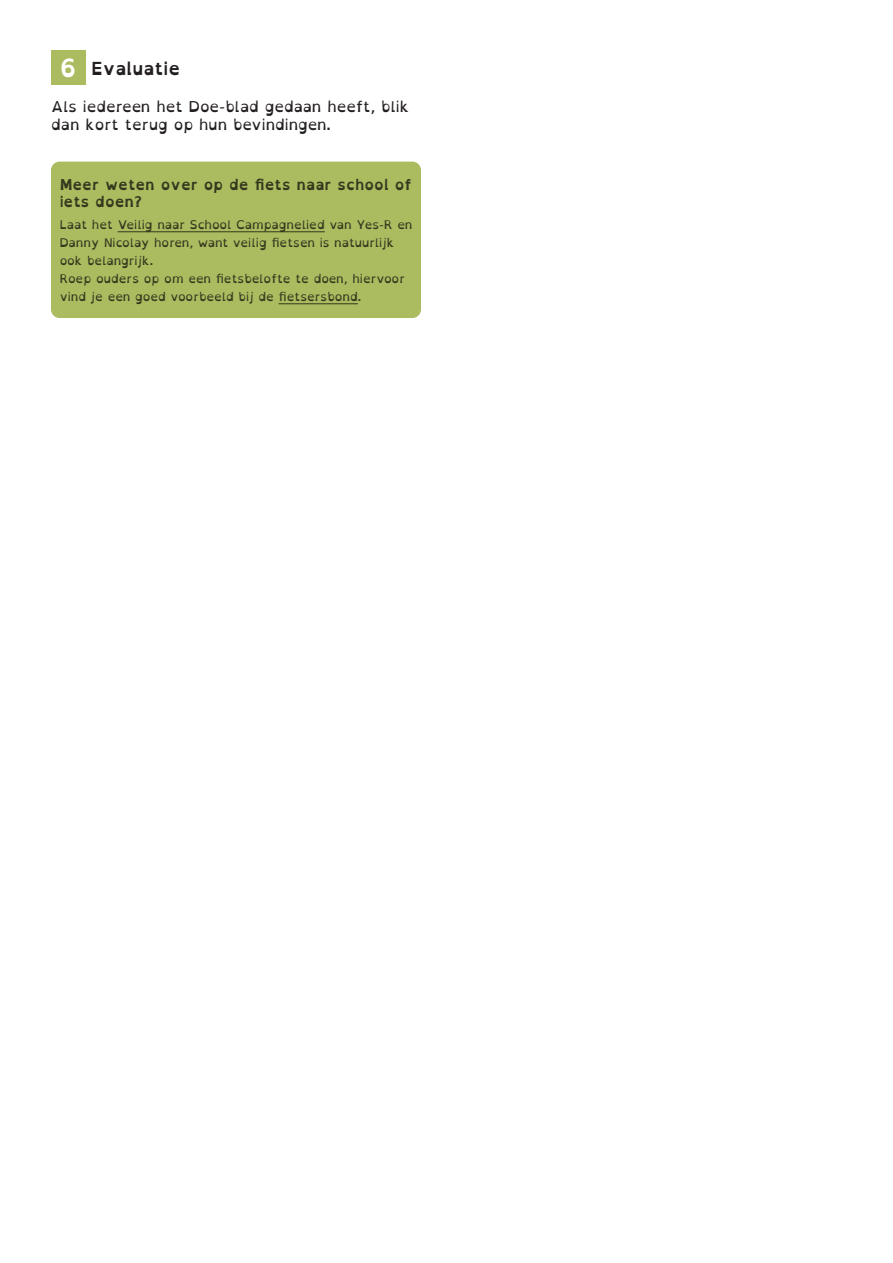
<style>
.page{position:relative;width:893px;height:1263px;background:#fff}
.page>*{position:absolute;margin:0;border:0;box-sizing:border-box;transform-origin:0 0}
.t1{font:700 25.5px "Open Dyslexic";color:#fff}
.t2{font:700 18px "Open Dyslexic";color:#231f20}
.t3{font:15px/18px "Open Dyslexic";color:#231f20}
.t4{font:700 15px/16.5px "Open Dyslexic";color:#000001}
.t5{font:12px/18px "Open Dyslexic";color:#000001}
</style>
<div class="page">
<div style="left:51px;top:162px;width:370px;height:156px;background:#abbb60;border-radius:9px"></div>
<hr style="left:118px;top:231px;width:207px;height:1px;background:#000001">
<hr style="left:279px;top:303px;width:79px;height:1px;background:#000001">
<div style="left:51px;top:51px;width:34px;height:34px;background:#abbb60"></div>
<p class="t1" style="left:60px;top:53px;width:18px">6</p>
<p class="t2" style="left:92px;top:58px;width:90px">Evaluatie</p>
<p class="t3" style="left:51px;top:97px;width:360px">Als iedereen het Doe-blad gedaan heeft, blik dan kort terug op hun bevindingen.</p>
<p class="t4" style="left:60px;top:177px;width:354px">Meer weten over op de fiets naar school of iets doen?</p>
<p class="t5" style="left:60px;top:216px;width:354px">Laat het Veilig naar School Campagnelied van Yes-R en Danny Nicolay horen, want veilig fietsen is natuurlijk ook belangrijk.<br>Roep ouders op om een fietsbelofte te doen, hiervoor vind je een goed voorbeeld bij de fietsersbond.</p>
</div>
